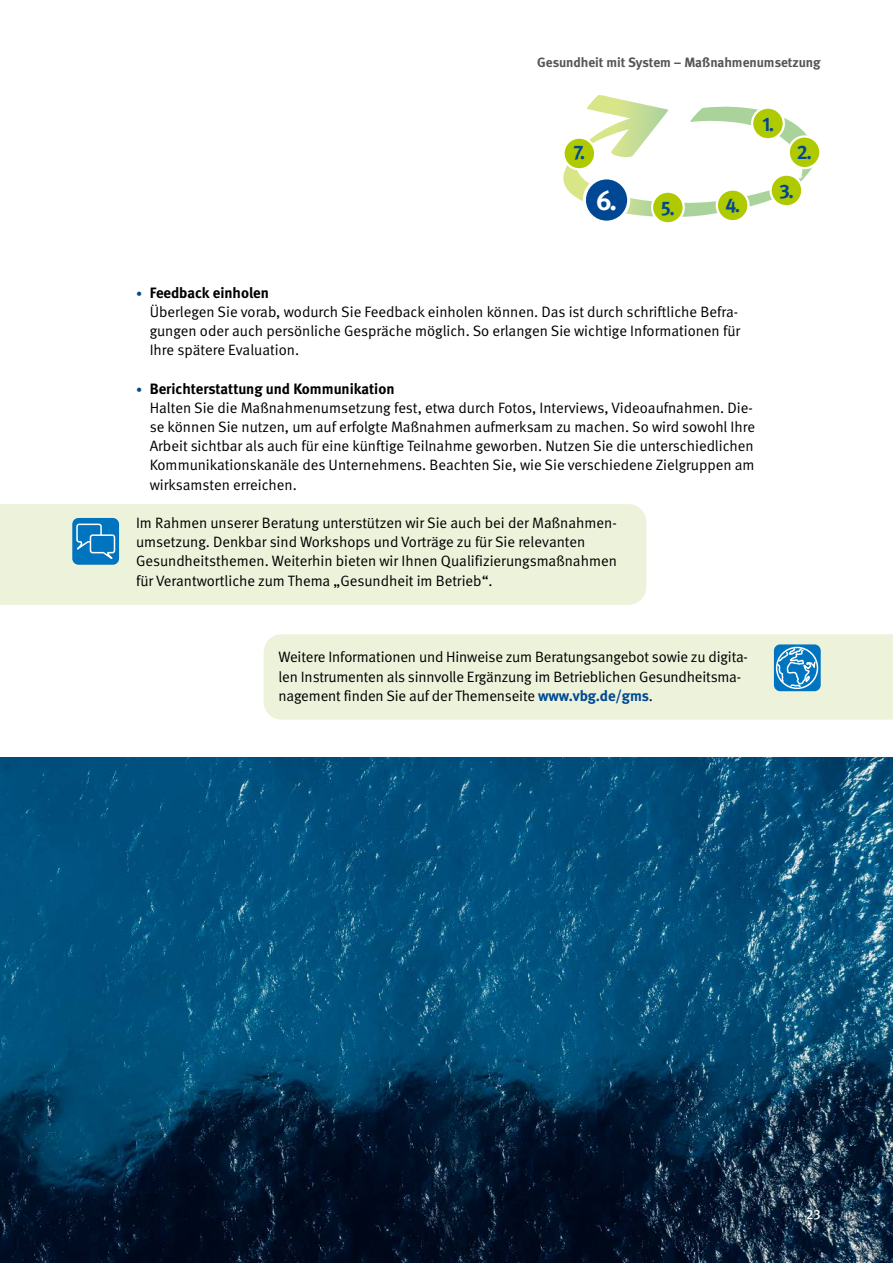
<style>
.page{position:relative;width:893px;height:1263px;background:#fff}
.page>*{position:absolute;margin:0;border:0;box-sizing:border-box;transform-origin:0 0}
.t1{font:700 27.6px "DGUV Meta";color:#fff}
.t2{font:700 19.65px "DGUV Meta";color:#004893}
._02_Fließtext_Fließtext{font:15px/19.2px "DGUV Meta";color:#000}
.t3{font:700 13.5px "DGUV Meta";color:#565655}
.t4{font:500 13.5px "DGUV Meta";color:#fff}
.s1{font-size:12px;color:#004893}
.s2{font-weight:700}
.s3{font-weight:700;color:#004893}
</style>
<div class="page">
<svg style="left:563px;top:95px;width:249px;height:122px"></svg>
<div style="left:771px;top:175px;width:31px;height:31px;background:#afca00;border-radius:50%"></div>
<div style="left:769px;top:173px;width:34px;height:34px;border:2px solid #fff;border-radius:50%"></div>
<div style="left:717px;top:189px;width:31px;height:32px;background:#afca00;border-radius:50%"></div>
<div style="left:716px;top:188px;width:34px;height:34px;border:2px solid #fff;border-radius:50%"></div>
<div style="left:652px;top:192px;width:32px;height:31px;background:#afca00;border-radius:50%"></div>
<div style="left:651px;top:190px;width:34px;height:34px;border:2px solid #fff;border-radius:50%"></div>
<div style="left:584px;top:178px;width:45px;height:44px;background:#004893;border-radius:50%"></div>
<div style="left:583px;top:176px;width:47px;height:48px;border:3px solid #fff;border-radius:50%"></div>
<div style="left:563px;top:138px;width:32px;height:31px;background:#afca00;border-radius:50%"></div>
<div style="left:562px;top:136px;width:34px;height:34px;border:2px solid #fff;border-radius:50%"></div>
<div style="left:752px;top:108px;width:32px;height:31px;background:#afca00;border-radius:50%"></div>
<div style="left:751px;top:107px;width:34px;height:33px;border:2px solid #fff;border-radius:50%"></div>
<div style="left:789px;top:136px;width:31px;height:32px;background:#afca00;border-radius:50%"></div>
<div style="left:788px;top:135px;width:33px;height:34px;border:2px solid #fff;border-radius:50%"></div>
<div style="left:0;top:504px;width:646px;height:101px;background:#ecf3da"></div>
<div style="left:72px;top:518px;width:47px;height:47px;background:#0074be;border-radius:6px"></div>
<svg style="left:76px;top:523px;width:40px;height:36px"></svg>
<div style="left:264px;top:634px;width:629px;height:86px;background:#ecf3da"></div>
<div style="left:774px;top:644px;width:47px;height:47px;background:#0074be;border-radius:6px"></div>
<div style="left:776px;top:647px;width:42px;height:42px;border:2px solid #fff;border-radius:50%"></div>
<svg style="left:776px;top:647px;width:40px;height:41px"></svg>
<img style="left:0;top:757px;width:893px;height:506px">
<p class="t3" style="left:537px;top:54px;width:285px">Gesundheit mit System – Maßnahmenumsetzung</p>
<h2 class="t2" style="left:574px;top:141px;width:13px">7.</h2>
<h1 class="t1" style="left:596px;top:184px;width:80px">6. <sub>5.</sub></h1>
<h2 class="t2" style="left:725px;top:194px;width:16px">4.</h2>
<h2 class="t2" style="left:762px;top:112px;width:13px">1.</h2>
<h2 class="t2" style="left:797px;top:141px;width:16px">2.</h2>
<h2 class="t2" style="left:780px;top:179px;width:16px">3.</h2>
<p class="_02_Fließtext_Fließtext" style="left:150px;top:283px;width:592px;text-indent:-14px"><span class="s1">•</span> <span class="s2">Feedback einholen<br></span>Überlegen Sie vorab, wodurch Sie Feedback einholen können. Das ist durch schriftliche Befra&shy;gungen oder auch persönliche Gespräche möglich. So erlangen Sie wichtige Informationen für Ihre spätere Evaluation.</p>
<p class="_02_Fließtext_Fließtext" style="left:150px;top:379px;width:607px;text-indent:-14px"><span class="s1">•</span> <span class="s2">Berichterstattung und Kommunikation<br></span>Halten Sie die Maßnahmenumsetzung fest, etwa durch Fotos, Interviews, Videoaufnahmen. Die&shy;se können Sie nutzen, um auf erfolgte Maßnahmen aufmerksam zu machen. So wird sowohl Ihre Arbeit sichtbar als auch für eine künftige Teilnahme geworben. Nutzen Sie die unterschiedlichen Kommunikationskanäle des Unternehmens. Beachten Sie, wie Sie verschiedene Zielgruppen am wirksamsten erreichen.</p>
<p class="_02_Fließtext_Fließtext" style="left:136px;top:514px;width:482px">Im Rahmen unserer Beratung unterstützen wir Sie auch bei der Maßnahmen&shy;umsetzung. Denkbar sind Workshops und Vorträge zu für Sie relevanten Gesundheitsthemen. Weiterhin bieten wir Ihnen Qualifizierungsmaßnahmen für Verantwortliche zum Thema „Gesundheit im Betrieb“.</p>
<p class="_02_Fließtext_Fließtext" style="left:279px;top:648px;width:471px">Weitere Informationen und Hinweise zum Beratungsangebot sowie zu digita&shy;len Instrumenten als sinnvolle Ergänzung im Betrieblichen Gesundheitsma&shy;nagement finden Sie auf der Themenseite <span class="s3">www.vbg.de/gms</span>.</p>
<p class="t4" style="left:806px;top:1207px;width:16px">23</p>
</div>
